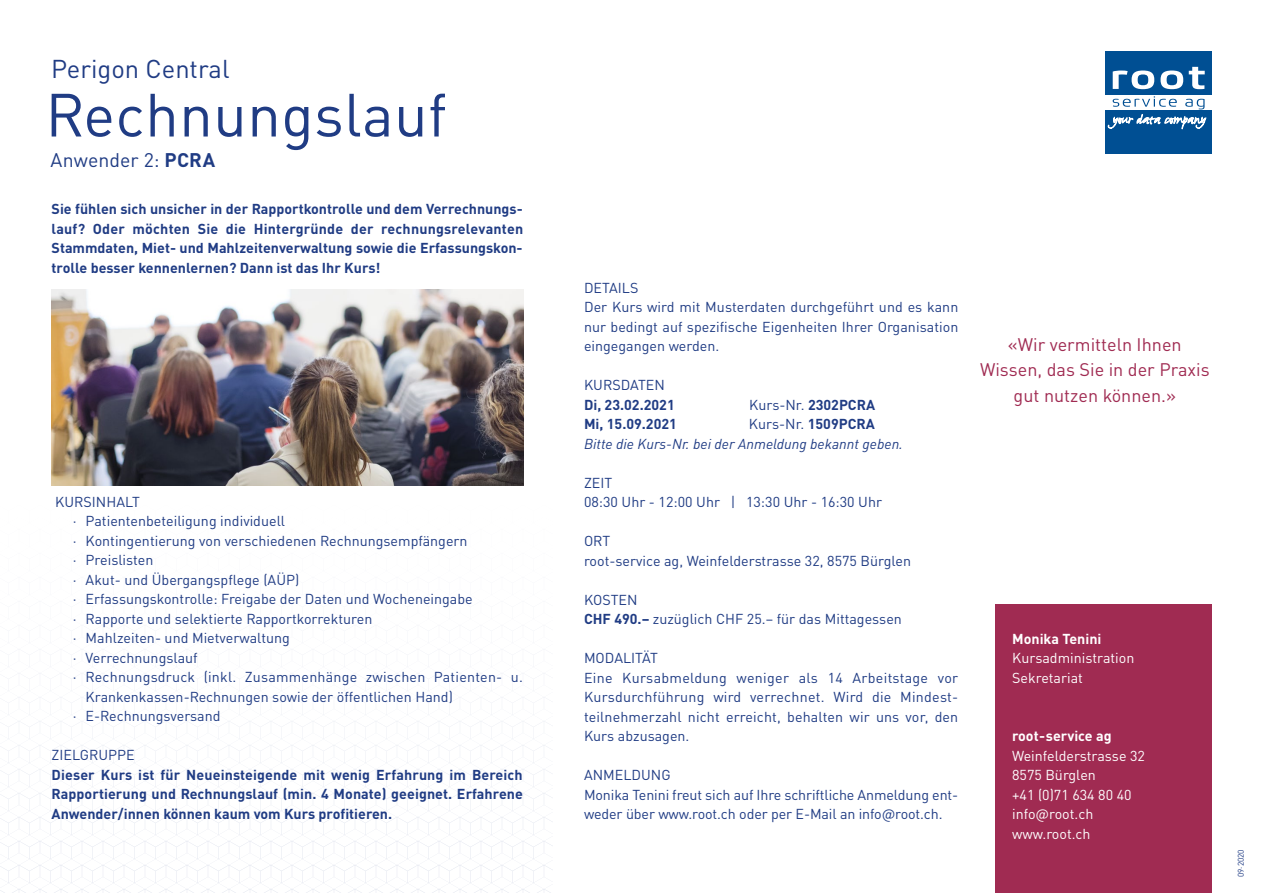
<style>
.page{position:relative;width:1263px;height:893px;background:#fff}
.page>*{position:absolute;margin:0;border:0;box-sizing:border-box;transform-origin:0 0}
.t1{font:60px "DIN Pro";letter-spacing:.005em;color:#203c84}
.t2{font:25.5px "DIN Pro";color:#203c84}
.t3{font:19.5px "DIN Pro";color:#203c84}
.t4{font:18px/25.5px "DIN Pro";color:#a02b52;text-align:center}
.t5{font:14.25px/19.5px "DIN Pro";color:#203c84}
.t6{font:700 14.25px/19.5px "DIN Pro";color:#203c84;text-align:justify}
.t7{font:14.25px/19.5px "DIN Pro";color:#fff}
.t8{font:italic 14.25px/19.5px "DIN Pro";color:#203c84}
.t9{font:700 14.25px "DIN Pro";color:#fff}
.t10{font:8.25px "DIN Pro";color:#203c84}
.s1{font-weight:700}
.s2{font-style:normal}
.s3{font-weight:700;font-style:normal}
</style>
<div class="page">
<div style="left:1106px;top:51px;width:106px;height:44px;background:#004f93"></div>
<div style="left:1106px;top:111px;width:106px;height:43px;background:#004f93"></div>
<svg style="left:1113px;top:71px;width:41px;height:18px"></svg>
<svg style="left:1160px;top:71px;width:23px;height:18px"></svg>
<svg style="left:1189px;top:67px;width:16px;height:22px"></svg>
<svg style="left:1108px;top:96px;width:98px;height:34px"></svg>
<div style="left:995px;top:605px;width:217px;height:288px;background:#a02b52"></div>
<img style="left:51px;top:290px;width:472px;height:195px">
<h2 class="t2" style="left:51px;top:49px;width:180px">Perigon Central</h2>
<h1 class="t1" style="left:45px;top:68px;width:403px">Rechnungslauf</h1>
<h3 class="t3" style="left:51px;top:144px;width:166px">Anwender 2: <span class="s1">PCRA</span></h3>
<p class="t6" style="left:52px;top:198px;width:473px">Sie fühlen sich unsicher in der Rapportkontrolle und dem Verrechnungs&shy;lauf? Oder möchten Sie die Hintergründe der rechnungsrelevanten Stammdaten, Miet- und Mahlzeitenverwaltung sowie die Erfassungskon&shy;trolle besser kennenlernen? Dann ist das Ihr Kurs!</p>
<p class="t5" style="left:55px;top:491px;width:86px">KURSINHALT</p>
<p class="t5" style="left:73px;top:510px;width:214px">· Patientenbeteiligung individuell</p>
<p class="t5" style="left:73px;top:530px;width:396px">· Kontingentierung von verschiedenen Rechnungsempfängern</p>
<p class="t5" style="left:73px;top:549px;width:82px">· Preislisten</p>
<p class="t5" style="left:73px;top:569px;width:228px">· Akut- und Übergangspflege (AÜP)</p>
<p class="t5" style="left:73px;top:588px;width:401px">· Erfassungskontrolle: Freigabe der Daten und Wocheneingabe</p>
<p class="t5" style="left:73px;top:608px;width:301px">· Rapporte und selektierte Rapportkorrekturen</p>
<p class="t5" style="left:73px;top:627px;width:219px">· Mahlzeiten- und Mietverwaltung</p>
<p class="t5" style="left:73px;top:647px;width:126px">· Verrechnungslauf</p>
<p class="t5" style="left:73px;top:666px;width:451px">· Rechnungsdruck (inkl. Zusammenhänge zwischen Patienten- u.</p>
<p class="t5" style="left:86px;top:686px;width:369px">Krankenkassen-Rechnungen sowie der öffentlichen Hand)</p>
<p class="t5" style="left:73px;top:705px;width:149px">· E-Rechnungsversand</p>
<p class="t5" style="left:52px;top:744px;width:85px">ZIELGRUPPE</p>
<p class="t6" style="left:52px;top:763px;width:473px">Dieser Kurs ist für Neueinsteigende mit wenig Erfahrung im Bereich Rapportierung und Rechnungslauf (min. 4 Monate) geeignet. Erfahrene Anwender/innen können kaum vom Kurs profitieren.</p>
<p class="t5" style="left:584px;top:276px;width:376px">DETAILS<br>Der Kurs wird mit Musterdaten durchgeführt und es kann nur bedingt auf spezifische Eigenheiten Ihrer Organisation eingegangen werden.</p>
<p class="t5" style="left:584px;top:374px;width:82px">KURSDATEN</p>
<p class="t6" style="left:584px;top:393px;width:92px">Di, 23.02.2021</p>
<p class="t5" style="left:749px;top:393px;width:128px">Kurs-Nr. <span class="s1">2302PCRA</span></p>
<p class="t6" style="left:584px;top:412px;width:94px">Mi, 15.09.2021</p>
<p class="t8" style="left:584px;top:413px;width:320px;text-indent:165px"><span class="s2">Kurs-Nr.</span> <span class="s3">1509PCRA<br></span>Bitte die Kurs-Nr. bei der Anmeldung bekannt geben.</p>
<p class="t5" style="left:584px;top:471px;width:300px">ZEIT<br>08:30 Uhr - 12:00 Uhr | 13:30 Uhr - 16:30 Uhr</p>
<p class="t5" style="left:584px;top:530px;width:329px">ORT<br>root-service ag, Weinfelderstrasse 32, 8575 Bürglen</p>
<p class="t5" style="left:584px;top:588px;width:319px">KOSTEN<br><span class="s1">CHF 490.–</span> zuzüglich CHF 25.– für das Mittagessen</p>
<p class="t5" style="left:584px;top:647px;width:376px">MODALITÄT<br>Eine Kursabmeldung weniger als 14 Arbeitstage vor Kursdurchführung wird verrechnet. Wird die Mindest&shy;teilnehmerzahl nicht erreicht, behalten wir uns vor, den Kurs abzusagen.</p>
<p class="t5" style="left:584px;top:764px;width:376px">ANMELDUNG<br>Monika Tenini freut sich auf Ihre schriftliche Anmeldung ent&shy;weder über www.root.ch oder per E-Mail an info@root.ch.</p>
<p class="t4" style="left:980px;top:330px;width:231px">«Wir vermitteln Ihnen<br>Wissen, das Sie in der Praxis gut nutzen können.»</p>
<p class="t9" style="left:1012px;top:627px;width:91px">Monika Tenini</p>
<p class="t7" style="left:1012px;top:647px;width:124px">Kursadministration<br>Sekretariat</p>
<p class="t9" style="left:1012px;top:724px;width:101px">root-service ag</p>
<p class="t7" style="left:1012px;top:744px;width:134px">Weinfelderstrasse 32<br>8575 Bürglen<br>+41 (0)71 634 80 40 info@root.ch www.root.ch</p>
<p class="t10" style="left:1234px;top:877px;width:30px;rotate:-90deg">09·2020</p>
</div>
